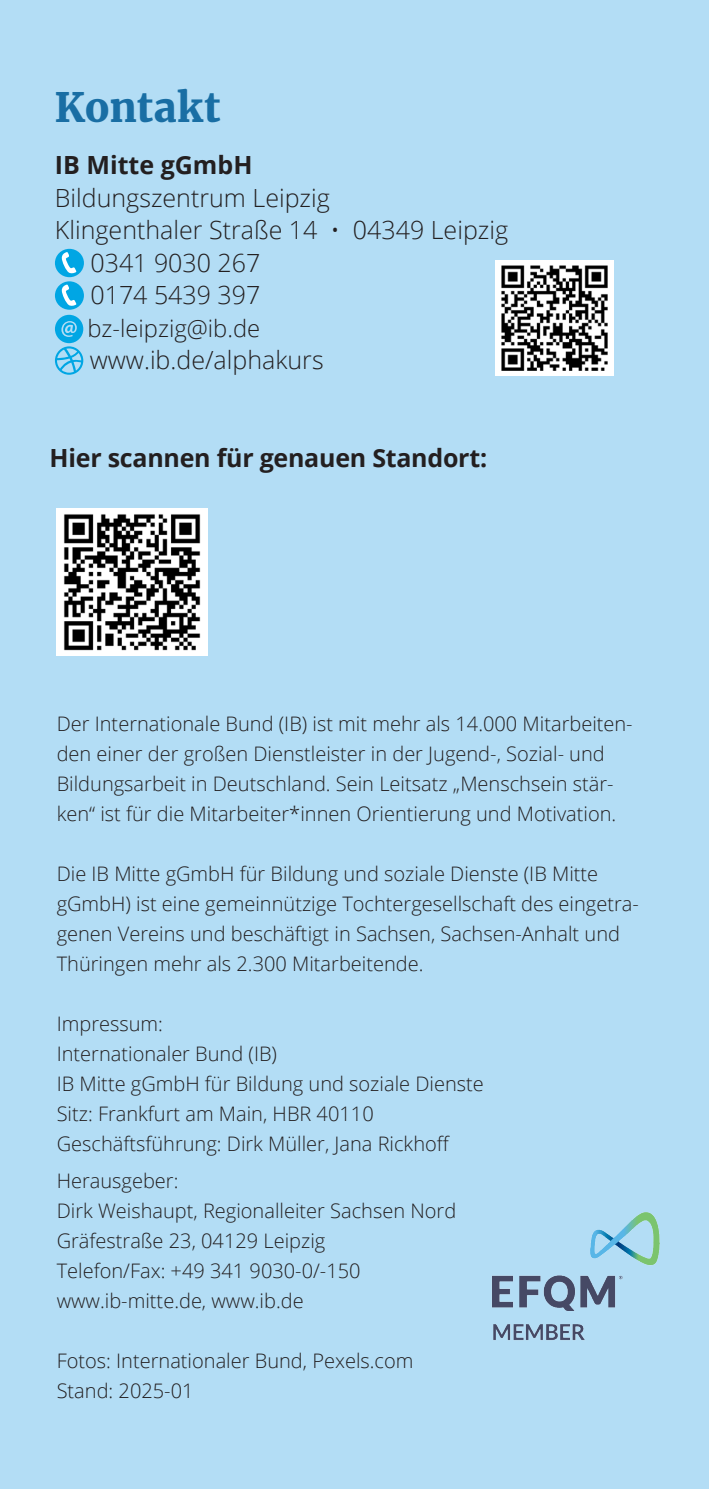
<style>
.page{position:relative;width:709px;height:1489px;background:#fff}
.page>*{position:absolute;margin:0;border:0;box-sizing:border-box;transform-origin:0 0}
.IB_H3_Überschrift_16_21{font:900 40px "Merriweather";color:#196ea4}
.Fließtext_Regular{font:300 25px "Open Sans";color:#231f20}
.Fließtext_Regular-2{font:700 25px "Open Sans";letter-spacing:-.01em;color:#231f20}
.Fließtext_Regular-3{font:300 23.75px "Open Sans";color:#231f20}
.Impressum{font:300 20px/30px "Open Sans";color:#231f20}
.Impressum_bold{font:300 20px "Open Sans";color:#231f20}
</style>
<div class="page">
<div style="left:0;top:0;width:709px;height:1488px;background:#b3ddf5"></div>
<div style="left:55px;top:249px;width:29px;height:28px;background:#00a6e4;border-radius:50%"></div>
<svg style="left:62px;top:252px;width:14px;height:22px"></svg>
<div style="left:55px;top:281px;width:29px;height:29px;background:#00a6e4;border-radius:50%"></div>
<svg style="left:62px;top:284px;width:14px;height:22px"></svg>
<img style="left:492px;top:1212px;width:168px;height:128px">
<img style="left:496px;top:261px;width:117px;height:114px">
<svg style="left:55px;top:315px;width:28px;height:60px"></svg>
<img style="left:57px;top:508px;width:150px;height:147px">
<h3 class="IB_H3_Überschrift_16_21" style="left:55px;top:80px;width:167px">Kontakt</h3>
<p class="Fließtext_Regular-2" style="left:55px;top:148px;width:199px">IB Mitte gGmbH</p>
<p class="Fließtext_Regular" style="left:55px;top:181px;width:276px">Bildungszentrum Leipzig</p>
<p class="Fließtext_Regular" style="left:55px;top:213px;width:455px">Klingenthaler Straße 14 • 04349 Leipzig</p>
<p class="Fließtext_Regular" style="left:90px;top:246px;width:171px">0341 9030 267</p>
<p class="Fließtext_Regular" style="left:90px;top:278px;width:171px">0174 5439 397</p>
<p class="Fließtext_Regular-3" style="left:87px;top:312px;width:174px">bz-leipzig@ib.de</p>
<p class="Fließtext_Regular" style="left:90px;top:343px;width:235px">www.ib.de/alphakurs</p>
<p class="Fließtext_Regular-2" style="left:50px;top:440px;width:439px">Hier scannen für genauen Standort:</p>
<p class="Impressum" style="left:57px;top:707px;width:577px">Der Internationale Bund (IB) ist mit mehr als 14.000 Mitarbeiten&shy;den einer der großen Dienstleister in der Jugend-, Sozial- und</p>
<p class="Impressum" style="left:57px;top:767px;width:561px">Bildungsarbeit in Deutschland. Sein Leitsatz „Menschsein stär&shy;ken“ ist für die Mitarbeiter*innen Orientierung und Motivation.</p>
<p class="Impressum" style="left:57px;top:857px;width:583px">Die IB Mitte gGmbH für Bildung und soziale Dienste (IB Mitte gGmbH) ist eine gemeinnützige Tochtergesellschaft des eingetra&shy;genen Vereins und beschäftigt in Sachsen, Sachsen-Anhalt und Thüringen mehr als 2.300 Mitarbeitende.</p>
<p class="Impressum" style="left:57px;top:1007px;width:108px">Impressum:</p>
<p class="Impressum" style="left:57px;top:1037px;width:222px">Internationaler Bund (IB)</p>
<p class="Impressum" style="left:57px;top:1067px;width:428px">IB Mitte gGmbH für Bildung und soziale Dienste</p>
<p class="Impressum" style="left:57px;top:1097px;width:318px">Sitz: Frankfurt am Main, HBR 40110</p>
<p class="Impressum" style="left:57px;top:1127px;width:395px">Geschäftsführung: Dirk Müller, Jana Rickhoff</p>
<p class="Impressum_bold" style="left:57px;top:1166px;width:123px">Herausgeber:</p>
<p class="Impressum" style="left:57px;top:1194px;width:401px">Dirk Weishaupt, Regionalleiter Sachsen Nord</p>
<p class="Impressum" style="left:57px;top:1224px;width:270px">Gräfestraße 23, 04129 Leipzig</p>
<p class="Impressum" style="left:57px;top:1254px;width:305px">Telefon/Fax: +49 341 9030-0/-150</p>
<p class="Impressum" style="left:57px;top:1284px;width:248px">www.ib-mitte.de, www.ib.de</p>
<p class="Impressum" style="left:57px;top:1344px;width:358px">Fotos: Internationaler Bund, Pexels.com</p>
<p class="Impressum" style="left:57px;top:1374px;width:138px">Stand: 2025-01</p>
</div>
